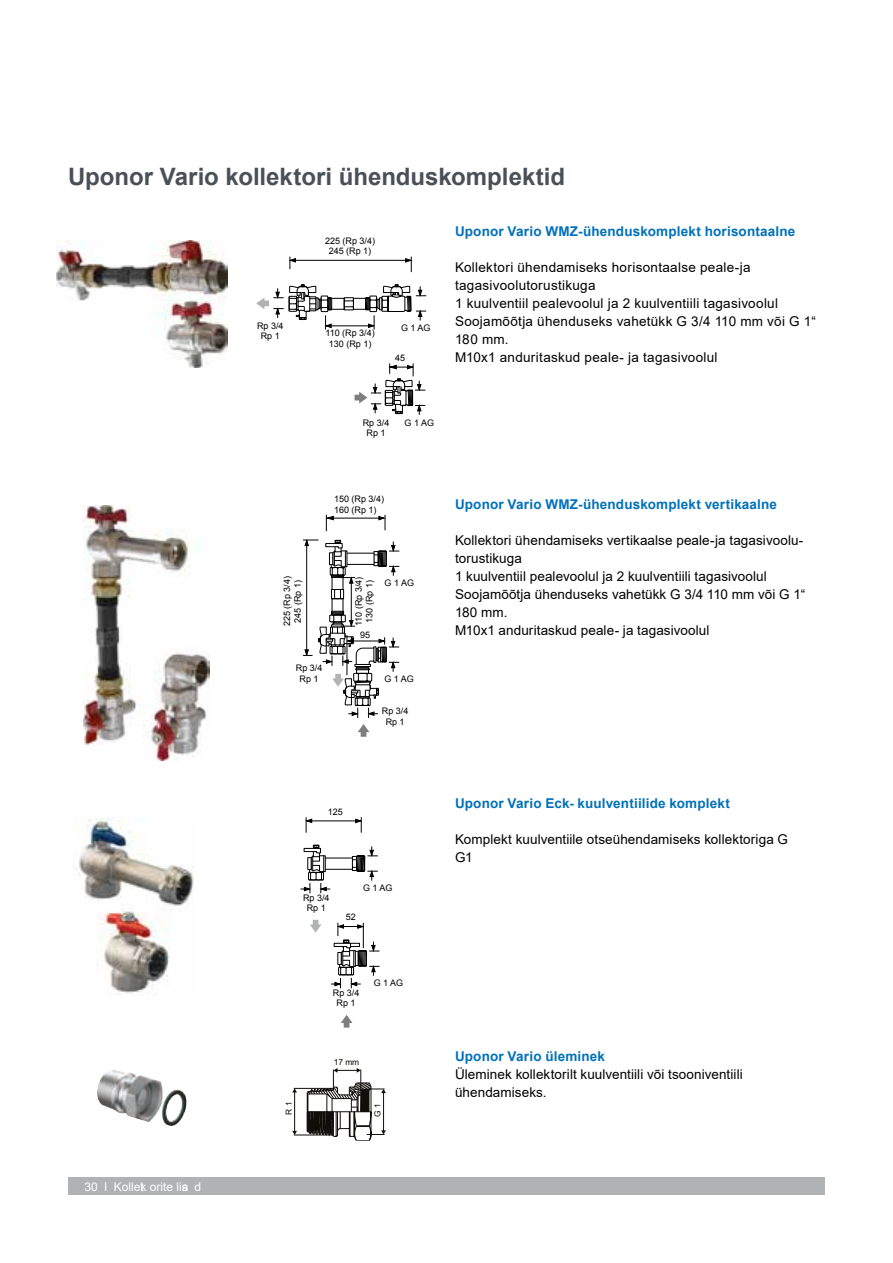
<style>
.page{position:relative;width:893px;height:1263px;background:#fff}
.page>*{position:absolute;margin:0;border:0;box-sizing:border-box;transform-origin:0 0}
.t1{font:700 24px "Arial";color:#4a5058}
.t2{font:13.5px/18px "Arial";letter-spacing:-.025em;color:#000}
.t3{font:700 13.5px "Arial";letter-spacing:.015em;color:#0071bb}
.t4{font:12px "Arial";color:#fff}
.t5{font:9px/10.8px "Arial";color:#000;text-align:center}
.t6{font:8.4px "Arial";color:#100e09}
</style>
<div class="page">
<div style="left:68px;top:1178px;width:757px;height:17px;background:#b1b2b3"></div>
<img style="left:56px;top:241px;width:171px;height:126px">
<img style="left:83px;top:505px;width:126px;height:255px">
<img style="left:73px;top:818px;width:121px;height:176px">
<hr style="left:290px;top:260px;width:121px;height:1px;background:#000">
<svg style="left:289px;top:257px;width:7px;height:12px"></svg>
<svg style="left:405px;top:257px;width:7px;height:15px"></svg>
<svg style="left:256px;top:284px;width:170px;height:45px"></svg>
<svg style="left:355px;top:363px;width:70px;height:52px"></svg>
<svg style="left:358px;top:724px;width:11px;height:13px"></svg>
<hr style="left:332px;top:518px;width:52px;height:1px;background:#000">
<svg style="left:326px;top:515px;width:8px;height:16px"></svg>
<svg style="left:378px;top:515px;width:8px;height:15px"></svg>
<svg style="left:303px;top:539px;width:96px;height:179px"></svg>
<div style="left:322px;top:857px;width:31px;height:13px;border:1px solid #000"></div>
<svg style="left:301px;top:845px;width:29px;height:48px"></svg>
<svg style="left:310px;top:920px;width:11px;height:12px"></svg>
<svg style="left:341px;top:1015px;width:11px;height:12px"></svg>
<hr style="left:306px;top:821px;width:55px;height:1px;background:#000">
<svg style="left:305px;top:817px;width:7px;height:16px"></svg>
<svg style="left:355px;top:817px;width:7px;height:16px"></svg>
<svg style="left:352px;top:846px;width:26px;height:34px"></svg>
<svg style="left:331px;top:923px;width:48px;height:65px"></svg>
<img style="left:97px;top:1070px;width:89px;height:56px">
<hr style="left:294px;top:1092px;width:1px;height:39px;background:#100e09">
<svg style="left:292px;top:1131px;width:5px;height:4px"></svg>
<svg style="left:292px;top:1088px;width:5px;height:4px"></svg>
<hr style="left:294px;top:1135px;width:39px;height:1px;background:#100e09">
<hr style="left:294px;top:1088px;width:39px;height:1px;background:#100e09">
<svg style="left:307px;top:1068px;width:79px;height:73px"></svg>
<h1 class="t1" style="left:68px;top:159px;width:499px">Uponor Vario kollektori ühenduskomplektid</h1>
<p class="t3" style="left:455px;top:221px;width:342px">Uponor Vario WMZ-ühenduskomplekt horisontaalne</p>
<p class="t2" style="left:455px;top:258px;width:362px">Kollektori ühendamiseks horisontaalse peale-ja tagasivoolutorustikuga<br>1 kuulventiil pealevoolul ja 2 kuulventiili tagasivoolul Soojamõõtja ühenduseks vahetükk G 3/4 110 mm või G 1“ 180 mm.<br>M10x1 anduritaskud peale- ja tagasivoolul</p>
<p class="t5" style="left:325px;top:235px;width:51px">225 (Rp 3/4)<br>245 (Rp 1)</p>
<p class="t5" style="left:257px;top:320px;width:28px">Rp 3/4<br>Rp 1</p>
<p class="t5" style="left:401px;top:323px;width:30px">G 1 AG</p>
<p class="t5" style="left:325px;top:328px;width:51px">110 (Rp 3/4)<br>130 (Rp 1)</p>
<p class="t5" style="left:395px;top:352px;width:11px">45</p>
<p class="t4" style="left:85px;top:1178px;width:117px">30 l Kollekt orite lisa d</p>
<p class="t5" style="left:363px;top:417px;width:28px">Rp 3/4<br>Rp 1</p>
<p class="t5" style="left:405px;top:417px;width:30px">G 1 AG</p>
<p class="t5" style="left:334px;top:494px;width:51px;text-align:left">150 (Rp 3/4)<br>160 (Rp 1)</p>
<p class="t5" style="left:282px;top:626px;width:51px;rotate:-90deg">225 (Rp 3/4)<br>245 (Rp 1)</p>
<p class="t5" style="left:296px;top:663px;width:28px">Rp 3/4<br>Rp 1</p>
<p class="t5" style="left:353px;top:626px;width:51px;rotate:-90deg">110 (Rp 3/4)<br>130 (Rp 1)</p>
<p class="t5" style="left:360px;top:630px;width:11px">95</p>
<p class="t5" style="left:385px;top:578px;width:30px">G 1 AG</p>
<p class="t5" style="left:384px;top:674px;width:30px">G 1 AG</p>
<p class="t5" style="left:382px;top:705px;width:28px">Rp 3/4<br>Rp 1</p>
<p class="t3" style="left:455px;top:494px;width:324px">Uponor Vario WMZ-ühenduskomplekt vertikaalne</p>
<p class="t2" style="left:455px;top:531px;width:351px">Kollektori ühendamiseks vertikaalse peale-ja tagasivoolu&shy;torustikuga<br>1 kuulventiil pealevoolul ja 2 kuulventiili tagasivoolul Soojamõõtja ühenduseks vahetükk G 3/4 110 mm või G 1“ 180 mm.<br>M10x1 anduritaskud peale- ja tagasivoolul</p>
<p class="t5" style="left:328px;top:806px;width:16px">125</p>
<p class="t5" style="left:303px;top:892px;width:28px">Rp 3/4<br>Rp 1</p>
<p class="t5" style="left:363px;top:883px;width:30px">G 1 AG</p>
<p class="t5" style="left:346px;top:912px;width:11px">52</p>
<p class="t5" style="left:374px;top:978px;width:30px">G 1 AG</p>
<p class="t5" style="left:333px;top:987px;width:28px">Rp 3/4<br>Rp 1</p>
<p class="t6" style="left:334px;top:1057px;width:27px">17 mm</p>
<p class="t6" style="left:283px;top:1114px;width:15px;rotate:-90deg">R 1</p>
<p class="t6" style="left:372px;top:1117px;width:15px;rotate:-90deg">G 1</p>
<p class="t3" style="left:455px;top:794px;width:276px">Uponor Vario Eck- kuulventiilide komplekt</p>
<p class="t2" style="left:455px;top:830px;width:335px">Komplekt kuulventiile otseühendamiseks kollektoriga G<br>G1</p>
<p class="t3" style="left:455px;top:1047px;width:152px">Uponor Vario üleminek</p>
<p class="t2" style="left:455px;top:1065px;width:288px">Üleminek kollektorilt kuulventiili või tsooniventiili ühendamiseks.</p>
</div>
